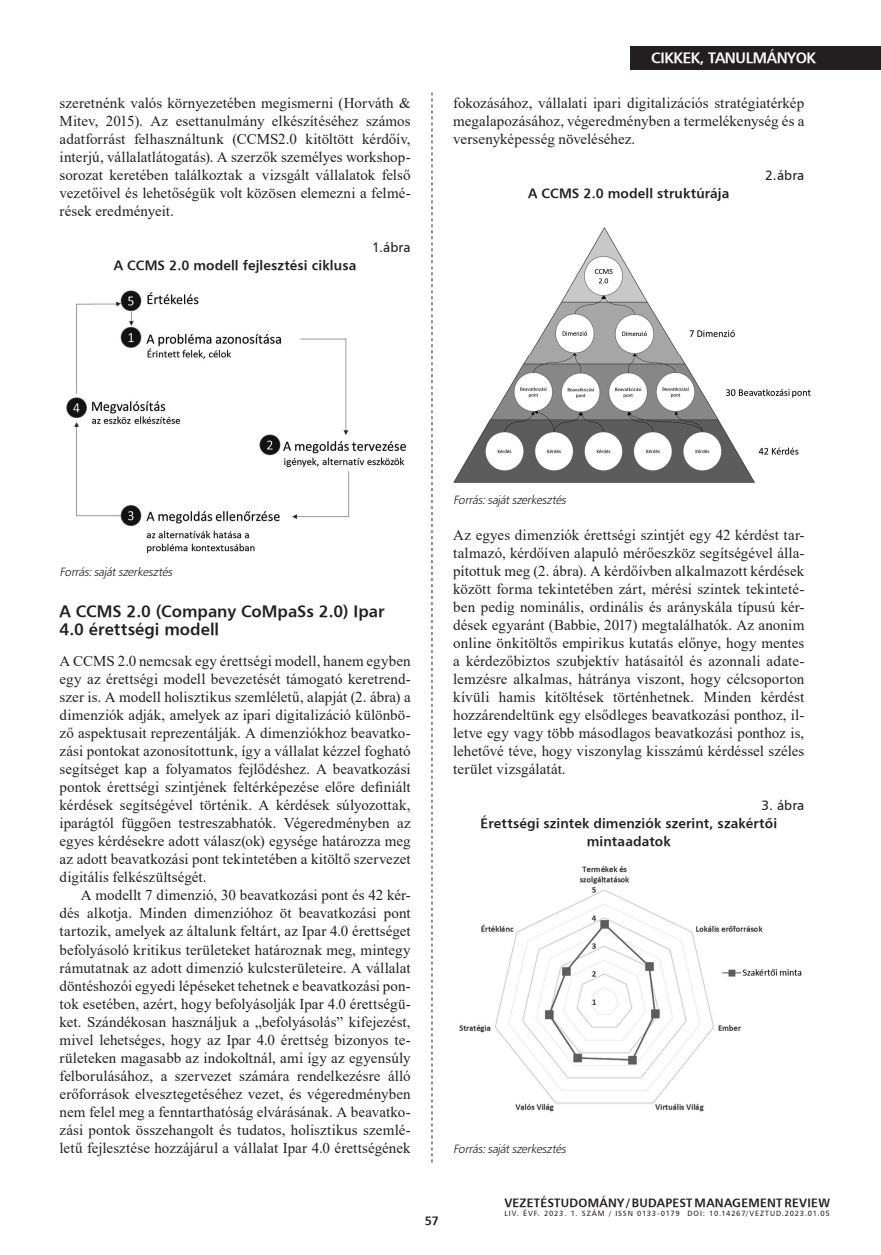
<style>
.page{position:relative;width:881px;height:1255px;background:#fff}
.page>*{position:absolute;margin:0;border:0;box-sizing:border-box;transform-origin:0 0}
.Kiemelés_I{font:16.5px/18px "H Humanist 777 BT Bold";color:#231f20}
.kenyérszöveg_tompa{font:15px/18px "Times New Roman";letter-spacing:.005em;color:#231f20;text-align:justify}
.kenyérszöveg_opcioná{font:15px/18px "Times New Roman";letter-spacing:.005em;color:#231f20;text-align:justify}
.t1{font:15px "H Humanist 777 BT Bold";letter-spacing:-.025em;color:#fff}
.Táblázat_cím{font:13.5px/18px "H Humanist 777 BT Bold";letter-spacing:.01em;color:#231f20;text-align:center}
.Táblázat_cím-2{font:13.5px "H Humanist 777 BT";letter-spacing:.005em;color:#231f20}
.kenyérszöveg_tompa-2{font:italic 12px "Humanist 777 Lt PFL";letter-spacing:.005em;color:#231f20}
.t2{font:12px "H Humanist 777 BT Bold";letter-spacing:.02em;color:#231f20}
.t3{font:7.5px "H Humanist 777 BT";letter-spacing:.105em;color:#231f20}
</style>
<div class="page">
<div style="left:629px;top:46px;width:251px;height:23px;background:#231f20"></div>
<svg style="left:431px;top:92px;width:1px;height:1070px"></svg>
<img style="left:66px;top:290px;width:341px;height:264px">
<img style="left:459px;top:866px;width:343px;height:246px">
<img style="left:453px;top:228px;width:358px;height:254px">
<p class="kenyérszöveg_tompa" style="left:60px;top:94px;width:352px">szeretnénk valós környezetében megismerni (Horváth &amp; Mitev, 2015). Az esettanulmány elkészítéséhez számos adatforrást felhasználtunk (CCMS2.0 kitöltött kérdőív, interjú, vállalatlátogatás). A szerzők személyes workshop&shy;sorozat keretében találkoztak a vizsgált vállalatok felső vezetőivel és lehetőségük volt közösen elemezni a felmé&shy;rések eredményeit.</p>
<p class="Táblázat_cím-2" style="left:372px;top:239px;width:40px">1.ábra</p>
<p class="Táblázat_cím" style="left:114px;top:256px;width:244px">A CCMS 2.0 modell fejlesztési ciklusa</p>
<p class="t1" style="left:651px;top:49px;width:166px">CIKKEK, TANULMÁNYOK</p>
<p class="kenyérszöveg_opcioná" style="left:453px;top:94px;width:352px">fokozásához, vállalati ipari digitalizációs stratégiatérkép megalapozásához, végeredményben a termelékenység és a versenyképesség növeléséhez.</p>
<p class="Táblázat_cím-2" style="left:764px;top:167px;width:41px">2.ábra</p>
<p class="Táblázat_cím" style="left:528px;top:184px;width:202px">A CCMS 2.0 modell struktúrája</p>
<p class="kenyérszöveg_tompa-2" style="left:60px;top:564px;width:116px">Forrás:sajátszerkesztés</p>
<p class="Kiemelés_I" style="left:60px;top:601px;width:326px">A CCMS 2.0 (Company CoMpaSs 2.0) Ipar<br>4.0 érettségi modell</p>
<p class="kenyérszöveg_tompa" style="left:60px;top:652px;width:352px">A CCMS 2.0 nemcsak egy érettségi modell, hanem egyben egy az érettségi modell bevezetését támogató keretrend&shy;szer is. A modell holisztikus szemléletű, alapját (2. ábra) a dimenziók adják, amelyek az ipari digitalizáció különbö&shy;ző aspektusait reprezentálják. A dimenziókhoz beavatko&shy;zási pontokat azonosítottunk, így a vállalat kézzel fogható segítséget kap a folyamatos fejlődéshez. A beavatkozási pontok érettségi szintjének feltérképezése előre definiált kérdések segítségével történik. A kérdések súlyozottak, iparágtól függően testreszabhatók. Végeredményben az egyes kérdésekre adott válasz(ok) egysége határozza meg az adott beavatkozási pont tekintetében a kitöltő szervezet digitális felkészültségét.</p>
<p class="kenyérszöveg_opcioná" style="left:60px;top:886px;width:352px;text-indent:21px">A modellt 7 dimenzió, 30 beavatkozási pont és 42 kér&shy;dés alkotja. Minden dimenzióhoz öt beavatkozási pont tartozik, amelyek az általunk feltárt, az Ipar 4.0 érettséget befolyásoló kritikus területeket határoznak meg, mintegy rámutatnak az adott dimenzió kulcsterületeire. A vállalat döntéshozói egyedi lépéseket tehetnek e beavatkozási pon&shy;tok esetében, azért, hogy befolyásolják Ipar 4.0 érettségü&shy;ket. Szándékosan használjuk a „befolyásolás” kifejezést, mivel lehetséges, hogy az Ipar 4.0 érettség bizonyos te&shy;rületeken magasabb az indokoltnál, ami így az egyensúly felborulásához, a szervezet számára rendelkezésre álló erőforrások elvesztegetéséhez vezet, és végeredményben nem felel meg a fenntarthatóság elvárásának. A beavatko&shy;zási pontok összehangolt és tudatos, holisztikus szemlé&shy;letű fejlesztése hozzájárul a vállalat Ipar 4.0 érettségének</p>
<p class="kenyérszöveg_tompa-2" style="left:453px;top:492px;width:116px">Forrás:sajátszerkesztés</p>
<p class="kenyérszöveg_tompa" style="left:453px;top:526px;width:352px">Az egyes dimenziók érettségi szintjét egy 42 kérdést tar&shy;talmazó, kérdőíven alapuló mérőeszköz segítségével álla&shy;pítottuk meg (2. ábra). A kérdőívben alkalmazott kérdések között forma tekintetében zárt, mérési szintek tekinteté&shy;ben pedig nominális, ordinális és arányskála típusú kér&shy;dések egyaránt (Babbie, 2017) megtalálhatók. Az anonim online önkitöltős empirikus kutatás előnye, hogy mentes a kérdezőbiztos szubjektív hatásaitól és azonnali adate&shy;lemzésre alkalmas, hátránya viszont, hogy célcsoporton kívüli hamis kitöltések történhetnek. Minden kérdést hozzárendeltünk egy elsődleges beavatkozási ponthoz, il&shy;letve egy vagy több másodlagos beavatkozási ponthoz is, lehetővé téve, hogy viszonylag kisszámú kérdéssel széles terület vizsgálatát.</p>
<p class="Táblázat_cím-2" style="left:761px;top:797px;width:44px">3. ábra</p>
<p class="Táblázat_cím" style="left:480px;top:814px;width:298px">Érettségi szintek dimenziók szerint, szakértői mintaadatok</p>
<p class="kenyérszöveg_tompa-2" style="left:453px;top:1140px;width:116px">Forrás:sajátszerkesztés</p>
<p class="t2" style="left:424px;top:1212px;width:16px">57</p>
<p class="t2" style="left:504px;top:1194px;width:327px">VEZETÉSTUDOMÁNY / BUDAPEST MANAGEMENT REVIEW</p>
<p class="t3" style="left:504px;top:1208px;width:327px">LIV. ÉVF. 2023. 1. SZÁM / ISSN 0133-0179 DOI: 10.14267/VEZTUD.2023.01.05</p>
</div>
